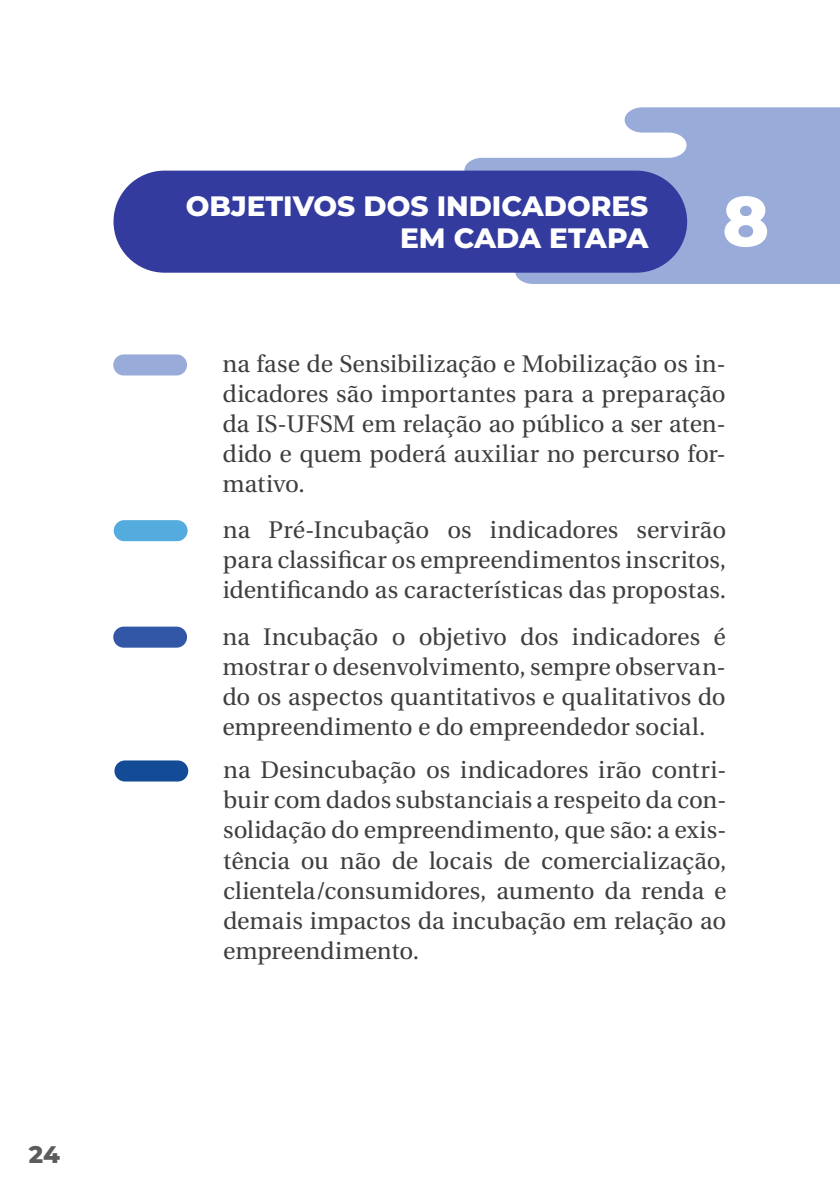
<style>
.page{position:relative;width:840px;height:1191px;background:#fff}
.page>*{position:absolute;margin:0;border:0;box-sizing:border-box;transform-origin:0 0}
.t1{font:800 70px "Montserrat";color:#fff}
.Título_-_Capítulos_2{font:800 28px/32px "Montserrat";color:#fff;text-align:right}
.Texto{font:24px/30px "Heuristica";color:#3e3e3f;text-align:justify}
.t2{font:800 24px "Montserrat";color:#5c5c5f}
</style>
<div class="page">
<svg style="left:464px;top:107px;width:375px;height:177px;fill:#99abd9"></svg>
<div style="left:113px;top:171px;width:573px;height:102px;background:#333b9e;border-radius:51px"></div>
<div style="left:113px;top:354px;width:74px;height:21px;background:#99abd9;border-radius:11px"></div>
<div style="left:114px;top:520px;width:73px;height:21px;background:#54abde;border-radius:11px"></div>
<div style="left:113px;top:626px;width:74px;height:21px;background:#3157a6;border-radius:11px"></div>
<div style="left:114px;top:760px;width:74px;height:21px;background:#144b96;border-radius:11px"></div>
<p class="t2" style="left:29px;top:1136px;width:33px">24</p>
<p class="Título_-_Capítulos_2" style="left:186px;top:189px;width:464px">OBJETIVOS DOS INDICADORES<br>EM CADA ETAPA</p>
<p class="t1" style="left:722px;top:170px;width:48px">8</p>
<p class="Texto" style="left:222px;top:349px;width:504px">na fase de Sensibilização e Mobilização os in&shy;dicadores são importantes para a preparação da IS-UFSM em relação ao público a ser aten&shy;dido e quem poderá auxiliar no percurso for&shy;mativo.</p>
<p class="Texto" style="left:223px;top:515px;width:504px">na Pré-Incubação os indicadores servirão para classificar os empreendimentos inscritos, identificando as características das propostas.</p>
<p class="Texto" style="left:222px;top:621px;width:504px">na Incubação o objetivo dos indicadores é mostrar o desenvolvimento, sempre observan&shy;do os aspectos quantitativos e qualitativos do empreendimento e do empreendedor social.</p>
<p class="Texto" style="left:223px;top:755px;width:504px">na Desincubação os indicadores irão contri&shy;buir com dados substanciais a respeito da con&shy;solidação do empreendimento, que são: a exis&shy;tência ou não de locais de comercialização, clientela/consumidores, aumento da renda e demais impactos da incubação em relação ao empreendimento.</p>
</div>
